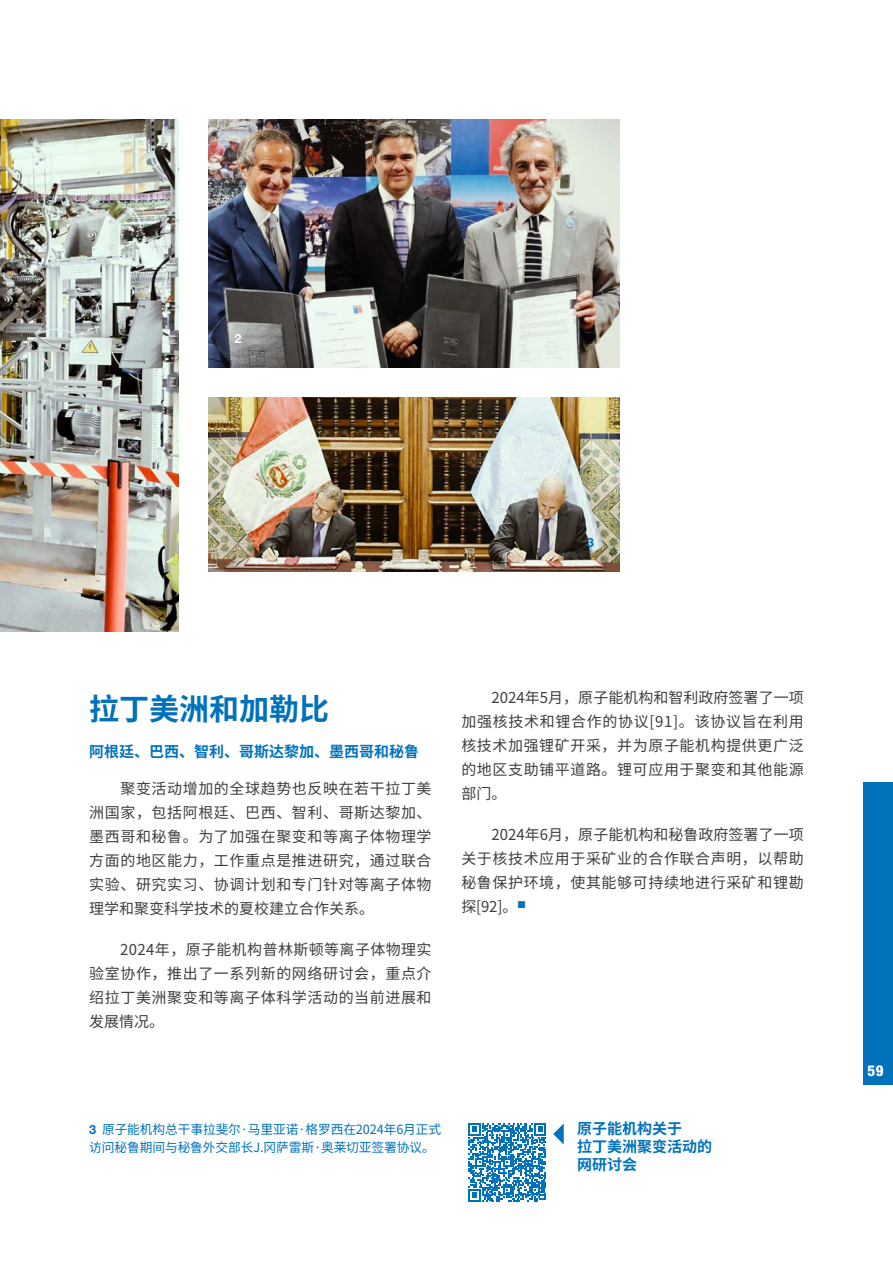
<style>
.page{position:relative;width:893px;height:1263px;background:#fff}
.page>*{position:absolute;margin:0;border:0;box-sizing:border-box;transform-origin:0 0}
.t1{font:700 30px "Noto Sans CJ Ksc";color:#0072bc}
.t2{font:15px/24px "Noto Sans CJ Ksc";letter-spacing:.04em;color:#3e3e3f;text-align:justify}
.t3{font:700 15px/18px "Noto Sans CJ Ksc";color:#0072bc}
.t4{font:800 condensed 15px "Helvetica Neue LTW1 G";color:#fff}
.t5{font:12.75px/18px "Noto Sans CJ Ksc";letter-spacing:-.01em;color:#0072bc}
.t6{font:700 12.75px "Helvetica Neue LTW1 G";color:#fff}
.t7{font:700 12.75px "Helvetica Neue LTW1 G";color:#0072bc}
.s1{font-family:"Helvetica Neue LTW1 G";font-weight:700}
</style>
<div class="page">
<svg style="left:468px;top:1123px;width:78px;height:78px"></svg>
<img style="left:208px;top:119px;width:412px;height:249px">
<img style="left:208px;top:398px;width:412px;height:174px">
<img style="left:0;top:119px;width:179px;height:512px">
<svg style="left:553px;top:1123px;width:11px;height:21px"></svg>
<div style="left:863px;top:782px;width:30px;height:302px;background:#0072bc"></div>
<p class="t6" style="left:235px;top:330px;width:9px">2</p>
<p class="t7" style="left:587px;top:534px;width:9px">3</p>
<h1 class="t1" style="left:89px;top:692px;width:242px">拉丁美洲和加勒比</h1>
<p class="t3" style="left:89px;top:743px;width:331px">阿根廷、巴西、智利、哥斯达黎加、墨西哥和秘鲁</p>
<p class="t2" style="left:89px;top:777px;width:344px;text-indent:31px">聚变活动增加的全球趋势也反映在若干拉丁美洲国家，包括阿根廷、巴西、智利、哥斯达黎加、墨西哥和秘鲁。为了加强在聚变和等离子体物理学方面的地区能力，工作重点是推进研究，通过联合实验、研究实习、协调计划和专门针对等离子体物理学和聚变科学技术的夏校建立合作关系。</p>
<p class="t2" style="left:89px;top:938px;width:344px;text-indent:31px">2024年，原子能机构普林斯顿等离子体物理实验室协作，推出了一系列新的网络研讨会，重点介绍拉丁美洲聚变和等离子体科学活动的当前进展和发展情况。</p>
<p class="t2" style="left:461px;top:686px;width:344px;text-indent:30px">2024年5月，原子能机构和智利政府签署了一项加强核技术和锂合作的协议[91]。该协议旨在利用核技术加强锂矿开采，并为原子能机构提供更广泛的地区支助铺平道路。锂可应用于聚变和其他能源部门。</p>
<p class="t2" style="left:461px;top:823px;width:344px;text-indent:30px">2024年6月，原子能机构和秘鲁政府签署了一项关于核技术应用于采矿业的合作联合声明，以帮助秘鲁保护环境，使其能够可持续地进行采矿和锂勘探[92]。<sup>■</sup></p>
<p class="t5" style="left:89px;top:1121px;width:353px"><span class="s1">3</span> 原子能机构总干事拉斐尔·马里亚诺·格罗西在2024年6月正式访问秘鲁期间与秘鲁外交部长J.冈萨雷斯·奥莱切亚签署协议。</p>
<p class="t3" style="left:577px;top:1120px;width:136px">原子能机构关于<br>拉丁美洲聚变活动的网研讨会</p>
<p class="t4" style="left:867px;top:1061px;width:18px">59</p>
</div>
